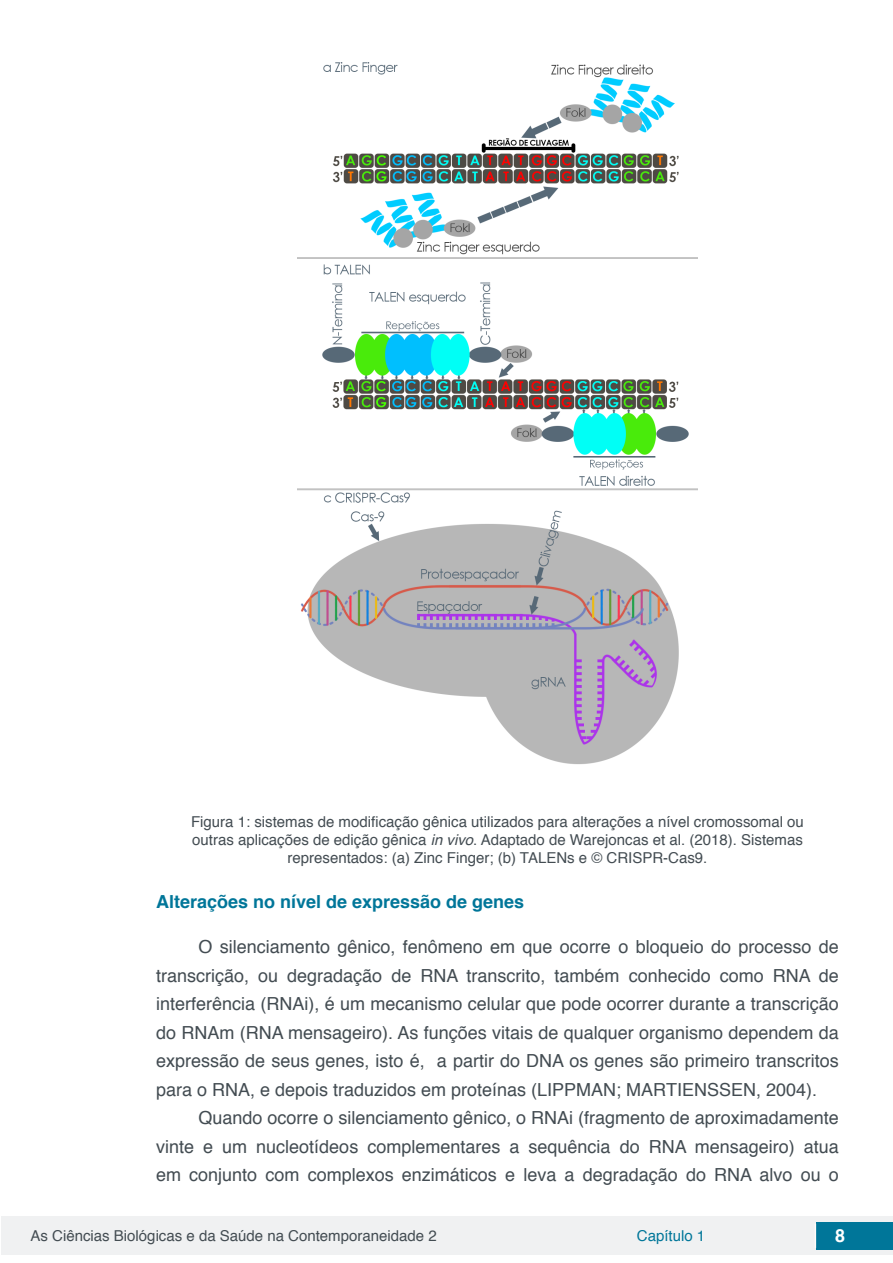
<style>
.page{position:relative;width:893px;height:1263px;background:#fff}
.page>*{position:absolute;margin:0;border:0;box-sizing:border-box;transform-origin:0 0}
.txt{font:18px/28.5px "Helvetica";color:#434c52;text-align:justify}
.Subtitulo{font:700 18px "Helvetica";color:#007699}
.t1{font:700 18px "Helvetica";color:#fff}
.info_tab_gra_imag{font:15px/18px "Helvetica";color:#434c52;text-align:center}
.t2{font:15px "Helvetica";color:#007699}
.s1{font-style:italic}
</style>
<div class="page">
<div style="left:1px;top:1216px;width:891px;height:38px;background:#f0f1f2"></div>
<div style="left:816px;top:1222px;width:77px;height:27px;background:#007699"></div>
<svg style="left:815px;top:1224px;width:1px;height:24px"></svg>
<img style="left:298px;top:62px;width:399px;height:702px">
<p class="info_tab_gra_imag" style="left:191px;top:813px;width:614px">Figura 1: sistemas de modificação gênica utilizados para alterações a nível cromossomal ou outras aplicações de edição gênica <span class="s1">in vivo</span>. Adaptado de Warejoncas et al. (2018). Sistemas representados: (a) Zinc Finger; (b) TALENs e © CRISPR-Cas9.</p>
<p class="Subtitulo" style="left:156px;top:887px;width:370px">Alterações no nível de expressão de genes</p>
<p class="txt" style="left:156px;top:933px;width:684px;text-indent:43px">O silenciamento gênico, fenômeno em que ocorre o bloqueio do processo de transcrição, ou degradação de RNA transcrito, também conhecido como RNA de interferência (RNAi), é um mecanismo celular que pode ocorrer durante a transcrição do RNAm (RNA mensageiro). As funções vitais de qualquer organismo dependem da expressão de seus genes, isto é, a partir do DNA os genes são primeiro transcritos para o RNA, e depois traduzidos em proteínas (LIPPMAN; MARTIENSSEN, 2004).</p>
<p class="txt" style="left:156px;top:1104px;width:684px;text-indent:43px">Quando ocorre o silenciamento gênico, o RNAi (fragmento de aproximadamente vinte e um nucleotídeos complementares a sequência do RNA mensageiro) atua em conjunto com complexos enzimáticos e leva a degradação do RNA alvo ou o</p>
<p class="info_tab_gra_imag" style="left:31px;top:1227px;width:408px">As Ciências Biológicas e da Saúde na Contemporaneidade 2</p>
<p class="t2" style="left:637px;top:1224px;width:70px">Capítulo 1</p>
<p class="t1" style="left:835px;top:1221px;width:12px">8</p>
</div>
